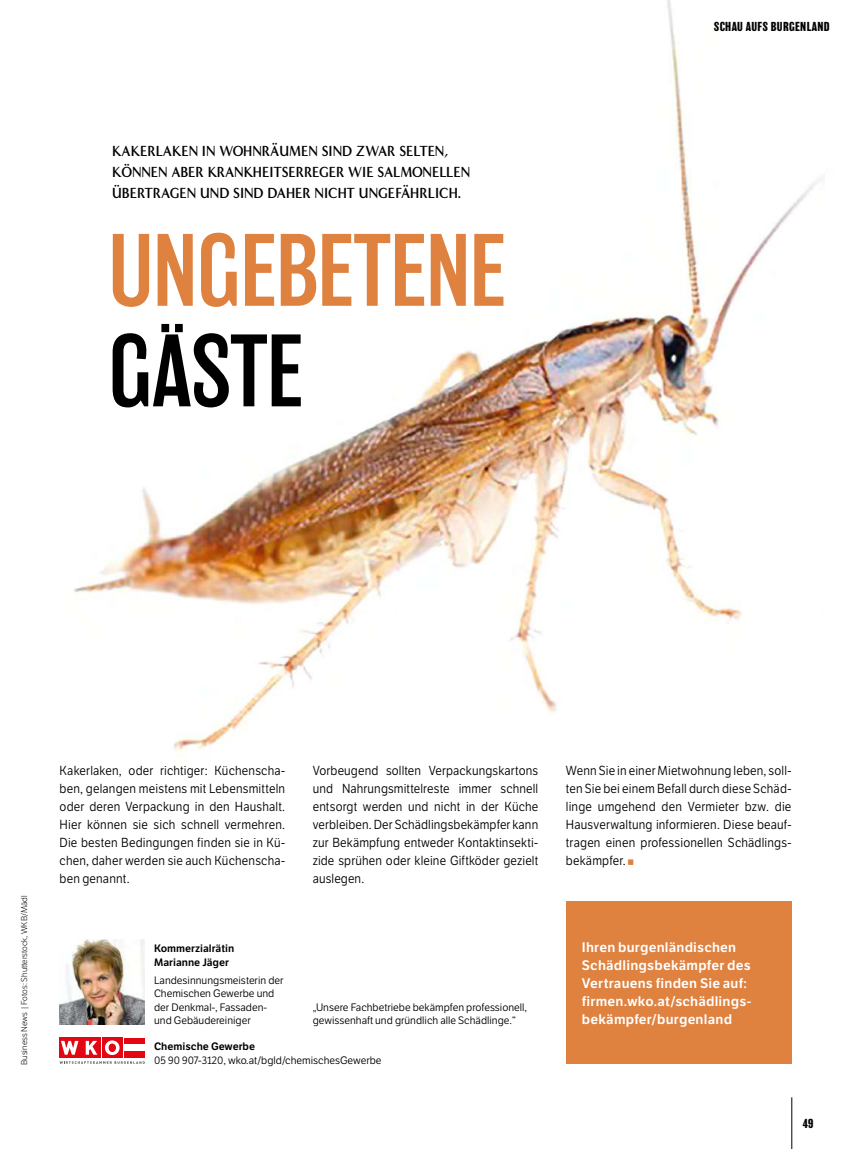
<style>
.page{position:relative;width:851px;height:1149px;background:#fff}
.page>*{position:absolute;margin:0;border:0;box-sizing:border-box;transform-origin:0 0}
.t1{font:300 94.5px "Balboa";letter-spacing:-.01em;color:#df813f}
.t2{font:300 94.5px "Balboa";letter-spacing:-.01em;color:#000}
.t3{font:700 15px/21px "Minerva Modern";color:#000;scale:.9 1}
.t4{font:13.5px/18px "LFT Etica SB";letter-spacing:.015em;color:#fff}
.t5{font:12.75px/18px "LFT Etica";letter-spacing:.015em;color:#000;text-align:justify;scale:.94 1}
.t6{font:700 12px "Balboa";letter-spacing:.03em;color:#000}
.t7{font:10.5px/13.5px "LFT Etica";color:#000}
.t8{font:10.5px/13.5px "LFT Etica SB";color:#000}
.t9{font:300 8.25px "LFT Etica";color:#000}
</style>
<div class="page">
<img style="left:73px;top:0;width:752px;height:752px">
<img style="left:60px;top:939px;width:85px;height:84px">
<div style="left:566px;top:901px;width:225px;height:162px;background:#df813f"></div>
<svg style="left:60px;top:1061px;width:85px;height:2px"></svg>
<div style="left:102px;top:1037px;width:20px;height:20px;background:#e30613"></div>
<div style="left:81px;top:1037px;width:20px;height:20px;background:#e30613"></div>
<svg style="left:86px;top:1040px;width:11px;height:14px"></svg>
<div style="left:60px;top:1037px;width:20px;height:20px;background:#e30613"></div>
<svg style="left:61px;top:1040px;width:17px;height:14px"></svg>
<svg style="left:105px;top:1040px;width:14px;height:14px"></svg>
<div style="left:109px;top:1043px;width:6px;height:8px;background:#e30613;border-radius:50%"></div>
<div style="left:109px;top:1043px;width:7px;height:8px;border:1px solid #e30613;border-radius:50%"></div>
<div style="left:124px;top:1037px;width:21px;height:7px;background:#e30613"></div>
<div style="left:124px;top:1050px;width:21px;height:7px;background:#e30613"></div>
<hr style="left:791px;top:1096px;width:1px;height:52px;background:#000">
<p class="t3" style="left:112px;top:141px;width:399px">KAKERLAKEN IN WOHNRÄUMEN SIND ZWAR SELTEN,<br>KÖNNEN ABER KRANKHEITSERREGER WIE SALMONELLEN<br>ÜBERTRAGEN UND SIND DAHER NICHT UNGEFÄHRLICH.</p>
<h1 class="t1" style="left:108px;top:221px;width:399px">UNGEBETENE</h1>
<h1 class="t2" style="left:108px;top:321px;width:197px">GÄSTE</h1>
<p class="t6" style="left:713px;top:20px;width:117px">SCHAU AUFS BURGENLAND</p>
<p class="t9" style="left:20px;top:1064px;width:171px;rotate:-90deg">Business News | Fotos: Shutterstock, WKB/Mädl</p>
<p class="t5" style="left:60px;top:761px;width:241px">Kakerlaken, oder richtiger: Küchenscha&shy;ben, gelangen meistens mit Lebensmitteln oder deren Verpackung in den Haushalt.<br>Hier können sie sich schnell vermehren.<br>Die besten Bedingungen finden sie in Kü&shy;chen, daher werden sie auch Küchenscha&shy;ben genannt.</p>
<p class="t5" style="left:313px;top:761px;width:241px">Vorbeugend sollten Verpackungskartons und Nahrungsmittelreste immer schnell entsorgt werden und nicht in der Küche verbleiben. Der Schädlingsbekämpfer kann zur Bekämpfung entweder Kontaktinsekti&shy;zide sprühen oder kleine Giftköder gezielt auslegen.</p>
<p class="t5" style="left:566px;top:761px;width:241px">Wenn Sie in einer Mietwohnung leben, soll&shy;ten Sie bei einem Befall durch diese Schäd&shy;linge umgehend den Vermieter bzw. die Hausverwaltung informieren. Diese beauf&shy;tragen einen professionellen Schädlings&shy;bekämpfer.</p>
<p class="t8" style="left:154px;top:941px;width:82px">Kommerzialrätin<br>Marianne Jäger</p>
<p class="t7" style="left:154px;top:973px;width:131px">Landesinnungsmeisterin der<br>Chemischen Gewerbe und der Denkmal-, Fassaden&shy;und Gebäudereiniger</p>
<p class="t8" style="left:154px;top:1039px;width:102px">Chemische Gewerbe</p>
<p class="t7" style="left:154px;top:1053px;width:229px">05 90 907-3120, wko.at/bgld/chemischesGewerbe</p>
<p class="t7" style="left:313px;top:1000px;width:216px">„Unsere Fachbetriebe bekämpfen professionell, gewissenhaft und gründlich alle Schädlinge.“</p>
<p class="t4" style="left:581px;top:937px;width:171px">Ihren burgenländischen<br>Schädlingsbekämpfer des<br>Vertrauens finden Sie auf: firmen.wko.at/schädlings&shy;bekämpfer/burgenland</p>
<p class="t6" style="left:802px;top:1115px;width:12px">49</p>
</div>
